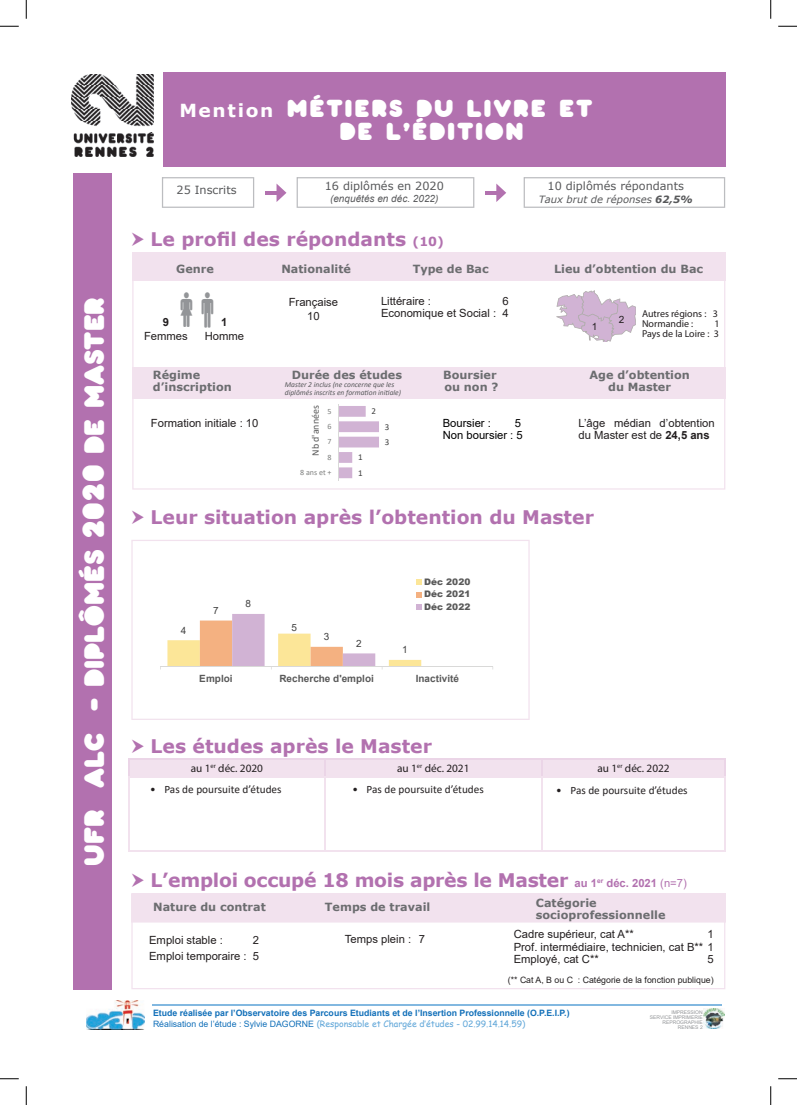
<style>
.page{position:relative;width:797px;height:1105px;background:#fff}
.page>*{position:absolute;margin:0;border:0;box-sizing:border-box;transform-origin:0 0}
.t1{font:27.5px "Pochoir Pleine";color:#fff}
.t2{font:24px/22.5px "Pochoir Pleine";letter-spacing:.07em;color:#fff}
.t3{font:700 18.75px "Verdana";color:#b271af}
.t4{font:11.25px/12.5px "Arial";color:#231f20;text-align:right}
.t5{font:700 11.25px/11.2px "Verdana";color:#6c6d70}
.t6{font:11.25px "Calibri";color:#231f20}
.t7{font:11.25px "Verdana";color:#57585a}
.t8{font:11.25px "Myriad Pro";color:#231f20}
.t9{font:11.25px/12.5px "Arial";color:#000;text-align:right}
.t10{font:700 11.25px "Arial";color:#231f20}
.t11{font:10px/10px "Myriad Pro";color:#231f20}
.t12{font:700 10px "Arial";letter-spacing:.005em;color:#595959}
.t13{font:italic 10px "Verdana";color:#57585a}
.t14{font:italic 10px "Arial";color:#57585a}
.t15{font:10px "Calibri";letter-spacing:.005em;color:#595959}
.t16{font:10px "Arial";color:#404040}
.t17{font:10px "Arial";color:#231f20}
.t18{font:900 9px/12.5px "Arial";color:#595959;text-align:justify}
.t19{font:9px/15.4px "Calibri";color:#404040}
.t20{font:700 8.75px "Arial";color:#1270b9}
.t21{font:8.75px "Comic Sans MS";color:#63a8d9}
.t22{font:8.75px "Arial";color:#231f20}
.t23{font:8px/15.4px "Calibri";color:#7f807f;text-align:right}
.t24{font:italic 7.5px/7.5px "Calibri";color:#57585a}
.t25{font:5px/5px "Arial";color:#939598;text-align:right}
.s1{font-size:30px}
.s2{font-family:"Verdana";font-weight:700;font-size:18px}
.s3{font-size:12.5px}
.s4{font-weight:700}
.s5{font-family:"Arial";font-size:11.25px}
.s6{font-family:"Arial";font-weight:400;font-size:11.25px}
.s7{font-family:"Arial";color:#1270b9}
</style>
<div class="page">
<hr style="left:153px;top:1004px;width:569px;height:1px;background:#82b8e0">
<img style="left:703px;top:1009px;width:21px;height:20px">
<img style="left:86px;top:1000px;width:58px;height:30px">
<svg style="left:132px;top:252px;width:593px;height:238px"></svg>
<div style="left:163px;top:72px;width:562px;height:95px;background:#b271af"></div>
<img style="left:72px;top:74px;width:81px;height:83px">
<svg style="left:162px;top:177px;width:92px;height:31px"></svg>
<svg style="left:296px;top:177px;width:178px;height:31px"></svg>
<svg style="left:523px;top:177px;width:202px;height:31px"></svg>
<hr style="left:485px;top:191px;width:15px;height:4px;background:#b271af">
<svg style="left:496px;top:184px;width:10px;height:18px"></svg>
<hr style="left:265px;top:191px;width:15px;height:4px;background:#b271af">
<svg style="left:276px;top:184px;width:10px;height:18px"></svg>
<div style="left:73px;top:173px;width:39px;height:816px;background:#b271af"></div>
<svg style="left:131px;top:893px;width:595px;height:29px"></svg>
<svg style="left:131px;top:894px;width:594px;height:95px"></svg>
<hr style="left:128px;top:758px;width:197px;height:1px;background:#ebd5e7">
<hr style="left:325px;top:758px;width:216px;height:1px;background:#ebd5e7">
<hr style="left:541px;top:758px;width:185px;height:1px;background:#ebd5e7">
<svg style="left:128px;top:759px;width:598px;height:17px;background:#f1e1ed"></svg>
<hr style="left:128px;top:776px;width:197px;height:2px;background:#f2e2ee">
<hr style="left:128px;top:778px;width:1px;height:73px;background:#f2e2ee">
<hr style="left:325px;top:776px;width:216px;height:2px;background:#f2e2ee">
<hr style="left:324px;top:778px;width:1px;height:73px;background:#f2e2ee">
<hr style="left:541px;top:776px;width:185px;height:2px;background:#f2e2ee">
<hr style="left:541px;top:778px;width:1px;height:73px;background:#f2e2ee">
<hr style="left:724px;top:778px;width:2px;height:73px;background:#f2e2ee">
<hr style="left:128px;top:851px;width:197px;height:1px;background:#f2e2ee">
<hr style="left:325px;top:851px;width:216px;height:1px;background:#f2e2ee">
<hr style="left:541px;top:851px;width:185px;height:1px;background:#f2e2ee">
<svg style="left:131px;top:540px;width:398px;height:180px"></svg>
<svg style="left:556px;top:290px;width:79px;height:52px"></svg>
<svg style="left:339px;top:406px;width:40px;height:72px"></svg>
<hr style="left:338px;top:404px;width:1px;height:76px;background:#d9d9d8">
<hr style="left:161px;top:666px;width:332px;height:1px;background:#d9d9d8">
<svg style="left:416px;top:579px;width:6px;height:6px"></svg>
<svg style="left:416px;top:592px;width:6px;height:5px"></svg>
<svg style="left:167px;top:604px;width:255px;height:65px"></svg>
<svg style="left:0;top:25px;width:19px;height:2px"></svg>
<svg style="left:778px;top:25px;width:19px;height:2px"></svg>
<svg style="left:0;top:1078px;width:19px;height:1px"></svg>
<svg style="left:778px;top:1078px;width:19px;height:1px"></svg>
<svg style="left:25px;top:0;width:2px;height:19px"></svg>
<svg style="left:25px;top:1086px;width:2px;height:19px"></svg>
<svg style="left:770px;top:0;width:1px;height:19px"></svg>
<svg style="left:770px;top:1086px;width:1px;height:19px"></svg>
<svg style="left:181px;top:292px;width:11px;height:35px"></svg>
<svg style="left:202px;top:292px;width:11px;height:35px"></svg>
<h1 class="t1" style="left:77px;top:866px;width:570px;rotate:-90deg">UFR ALC - DIPLÔMÉS <span class="s1">2020</span> DE MASTER</h1>
<h2 class="t2" style="left:339px;top:97px;width:254px;text-indent:-160px"><span class="s2">Mention</span> MÉTIERS DU LIVRE ET<br>DE L’ÉDITION</h2>
<p class="t7" style="left:177px;top:183px;width:62px">25 Inscrits</p>
<p class="t7" style="left:325px;top:179px;width:121px">16 diplômés en 2020</p>
<p class="t14" style="left:330px;top:192px;width:110px">(enquêtés en déc. 2022)</p>
<h3 class="t3" style="left:151px;top:226px;width:295px">Le profil des répondants <span class="s3">(10)</span></h3>
<p class="t7" style="left:547px;top:179px;width:138px">10 diplômés répondants</p>
<p class="t13" style="left:538px;top:192px;width:156px">Taux brut de réponses <span class="s4">62,5%</span></p>
<p class="t5" style="left:176px;top:263px;width:39px">Genre</p>
<p class="t5" style="left:281px;top:263px;width:71px">Nationalité</p>
<p class="t5" style="left:412px;top:263px;width:78px">Type de Bac</p>
<p class="t5" style="left:554px;top:263px;width:151px">Lieu d’obtention du Bac</p>
<p class="t10" style="left:163px;top:314px;width:8px">9</p>
<p class="t4" style="left:144px;top:329px;width:45px">Femmes</p>
<p class="t10" style="left:221px;top:314px;width:8px">1</p>
<p class="t4" style="left:205px;top:329px;width:41px">Homme</p>
<p class="t4" style="left:289px;top:295px;width:51px;line-height:13.8px;text-align:center">Française<br>10</p>
<p class="t4" style="left:381px;top:295px;width:52px">Littéraire :</p>
<p class="t4" style="left:381px;top:296px;width:129px;line-height:11.2px">6<br>Economique et Social : 4</p>
<p class="t17" style="left:592px;top:320px;width:7px">1</p>
<p class="t17" style="left:619px;top:313px;width:7px">2</p>
<p class="t11" style="left:642px;top:308px;width:77px">Autres régions : 3<br>Normandie :</p>
<p class="t11" style="left:642px;top:318px;width:79px;text-align:right">1<br>Pays de la Loire : 3</p>
<p class="t5" style="left:153px;top:369px;width:49px">Régime</p>
<p class="t5" style="left:292px;top:369px;width:112px">Durée des études</p>
<p class="t5" style="left:443px;top:369px;width:55px">Boursier</p>
<p class="t5" style="left:589px;top:369px;width:102px">Age d’obtention</p>
<p class="t5" style="left:153px;top:381px;width:80px">d’inscription</p>
<p class="t5" style="left:444px;top:381px;width:56px">ou non ?</p>
<p class="t5" style="left:608px;top:381px;width:64px">du Master</p>
<p class="t24" style="left:285px;top:381px;width:118px">Master 2 inclus (ne concerne que les diplômés inscrits en formation initiale)</p>
<p class="t15" style="left:309px;top:456px;width:52px;rotate:-90deg">Nb d'années</p>
<p class="t23" style="left:300px;top:403px;width:33px">5<br>6<br>7<br>8<br>8 ans et +</p>
<p class="t19" style="left:371px;top:403px;width:6px">2</p>
<p class="t9" style="left:443px;top:417px;width:82px">5<br>Non boursier : 5</p>
<p class="t4" style="left:578px;top:417px;width:138px;text-align:left">L’âge médian d’obtention du Master est de <span class="s4">24,5 ans</span></p>
<p class="t4" style="left:151px;top:417px;width:109px">Formation initiale : 10</p>
<p class="t9" style="left:443px;top:417px;width:50px">Boursier :</p>
<p class="t19" style="left:385px;top:419px;width:6px">3<br>3</p>
<p class="t19" style="left:358px;top:450px;width:6px">1<br>1</p>
<h3 class="t3" style="left:151px;top:503px;width:445px">Leur situation après l’obtention du Master</h3>
<p class="t16" style="left:213px;top:603px;width:7px">7</p>
<p class="t16" style="left:245px;top:597px;width:7px">8</p>
<p class="t16" style="left:181px;top:623px;width:7px">4</p>
<p class="t16" style="left:291px;top:621px;width:7px">5</p>
<p class="t16" style="left:324px;top:630px;width:7px">3</p>
<p class="t16" style="left:356px;top:636px;width:7px">2</p>
<p class="t16" style="left:402px;top:643px;width:7px">1</p>
<p class="t18" style="left:424px;top:575px;width:48px">Déc 2020<br>Déc 2021<br>Déc 2022</p>
<p class="t12" style="left:199px;top:671px;width:35px">Emploi</p>
<p class="t12" style="left:279px;top:671px;width:96px">Recherche d'emploi</p>
<p class="t12" style="left:416px;top:671px;width:45px">Inactivité</p>
<h3 class="t3" style="left:151px;top:733px;width:283px">Les études après le Master</h3>
<p class="t8" style="left:191px;top:761px;width:74px">au 1<sup>er</sup> déc. 2020</p>
<p class="t8" style="left:397px;top:761px;width:74px">au 1<sup>er</sup> déc. 2021</p>
<p class="t8" style="left:597px;top:761px;width:74px">au 1<sup>er</sup> déc. 2022</p>
<p class="t6" style="left:150px;top:782px;width:133px">• Pas de poursuite d’études</p>
<p class="t6" style="left:352px;top:782px;width:133px">• Pas de poursuite d’études</p>
<p class="t6" style="left:556px;top:782px;width:133px">• Pas de poursuite d’études</p>
<h3 class="t3" style="left:151px;top:867px;width:537px">L’emploi occupé 18 mois après le Master <span class="s5">au 1</span><sup>er</sup> <span class="s5">déc. 2021</span> <span class="s6">(n=7)</span></h3>
<p class="t5" style="left:153px;top:901px;width:114px">Nature du contrat</p>
<p class="t5" style="left:325px;top:901px;width:107px">Temps de travail</p>
<p class="t5" style="left:536px;top:897px;width:131px">Catégorie socioprofessionnelle</p>
<p class="t4" style="left:149px;top:932px;width:112px;line-height:16.2px">2<br>Emploi temporaire : 5</p>
<p class="t4" style="left:149px;top:934px;width:75px">Emploi stable :</p>
<p class="t4" style="left:345px;top:933px;width:82px">Temps plein : 7</p>
<p class="t4" style="left:513px;top:928px;width:122px">Cadre supérieur, cat A**</p>
<p class="t4" style="left:513px;top:928px;width:202px;text-align:justify;text-indent:194px">1<br>Prof. intermédiaire, technicien, cat B** 1<br>Employé, cat C**</p>
<p class="t4" style="left:707px;top:953px;width:8px">5</p>
<p class="t22" style="left:508px;top:974px;width:207px">(** Cat A, B ou C : Catégorie de la fonction publique)</p>
<p class="t20" style="left:153px;top:1007px;width:418px">Etude réalisée par l’Observatoire des Parcours Etudiants et de l’Insertion Professionnelle (O.P.E.I.P.)</p>
<p class="t21" style="left:153px;top:1017px;width:374px"><span class="s7">Réalisation de l’étude : Sylvie DAGORNE</span> (Responsable et Chargée d‛études - 02.99.14.14.59)</p>
<p class="t25" style="left:650px;top:1010px;width:54px">IMPRESSION<br>SERVICE IMPRIMERIE<br>REPROGRAPHIE<br>RENNES 2</p>
</div>
